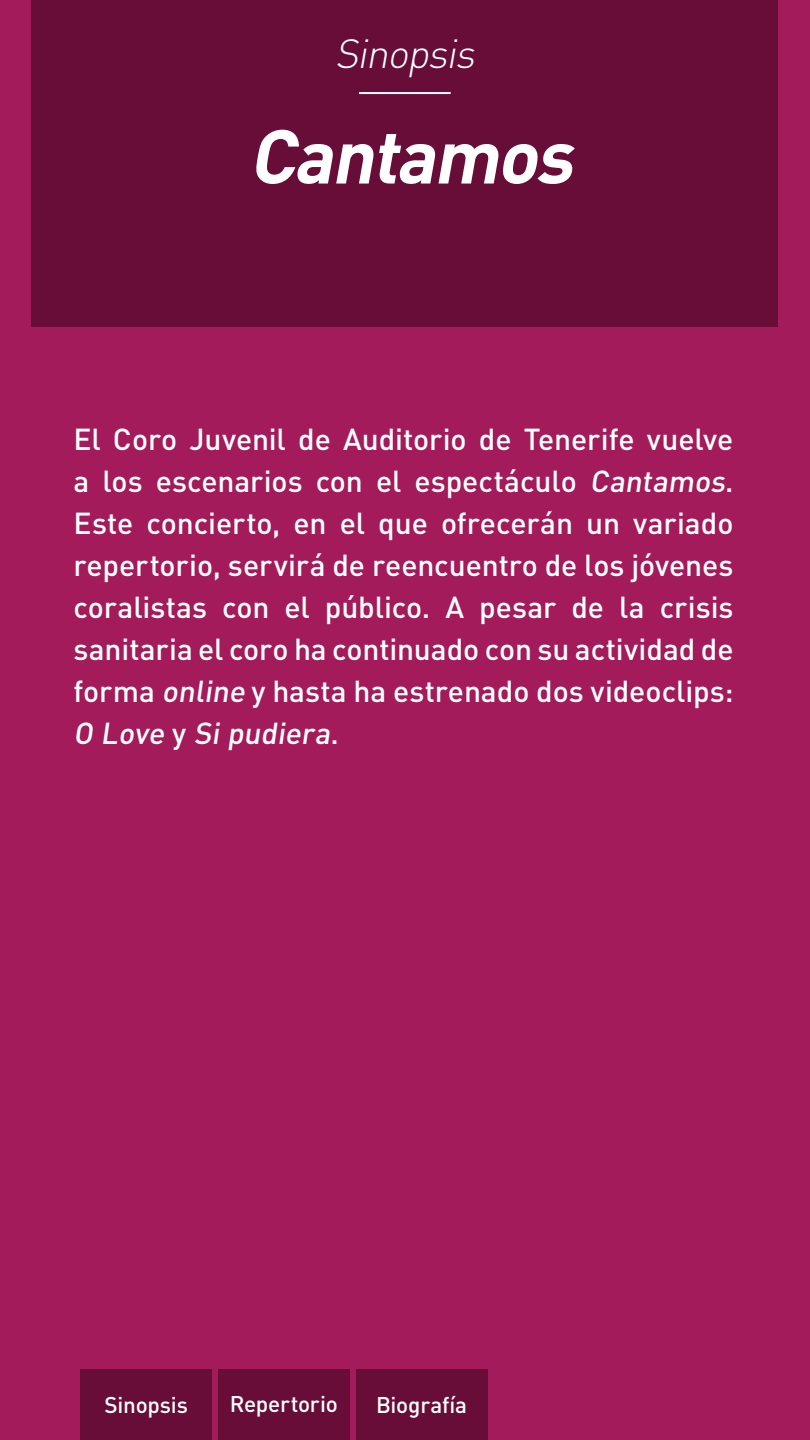
<style>
.page{position:relative;width:810px;height:1440px;background:#a31b5b}
.page>*{position:absolute;margin:0;border:0;box-sizing:border-box;transform-origin:0 0}
.t1{font:italic 700 75px "DIN Pro";color:#fff}
.t2{font:italic 300 40.2px "DIN Pro";color:#fff}
.t3{font:500 30px/42px "DIN Pro";color:#fff;text-align:justify}
.t4{font:500 22.5px "DIN Pro";letter-spacing:-.01em;color:#fff}
</style>
<div class="page">
<div style="left:32px;top:0;width:746px;height:327px;background:#670d37"></div>
<hr style="left:359px;top:92px;width:92px;height:2px;background:#fff">
<div style="left:80px;top:1370px;width:132px;height:70px;background:#670d37"></div>
<div style="left:218px;top:1370px;width:132px;height:70px;background:#670d37"></div>
<div style="left:356px;top:1370px;width:131px;height:70px;background:#670d37"></div>
<h2 class="t2" style="left:335px;top:23px;width:151px">Sinopsis</h2>
<h1 class="t1" style="left:249px;top:94px;width:344px">Cantamos</h1>
<p class="t3" style="left:73px;top:415px;width:662px">El Coro Juvenil de Auditorio de Tenerife vuelve a los escenarios con el espectáculo Cantamos.<br>Este concierto, en el que ofrecerán un variado repertorio, servirá de reencuentro de los jóvenes coralistas con el público. A pesar de la crisis sanitaria el coro ha continuado con su actividad de forma online y hasta ha estrenado dos videoclips:<br>O Love y Si pudiera.</p>
<p class="t4" style="left:105px;top:1387px;width:85px">Sinopsis</p>
<p class="t4" style="left:230px;top:1385px;width:109px">Repertorio</p>
<p class="t4" style="left:376px;top:1387px;width:92px">Biografía</p>
</div>
